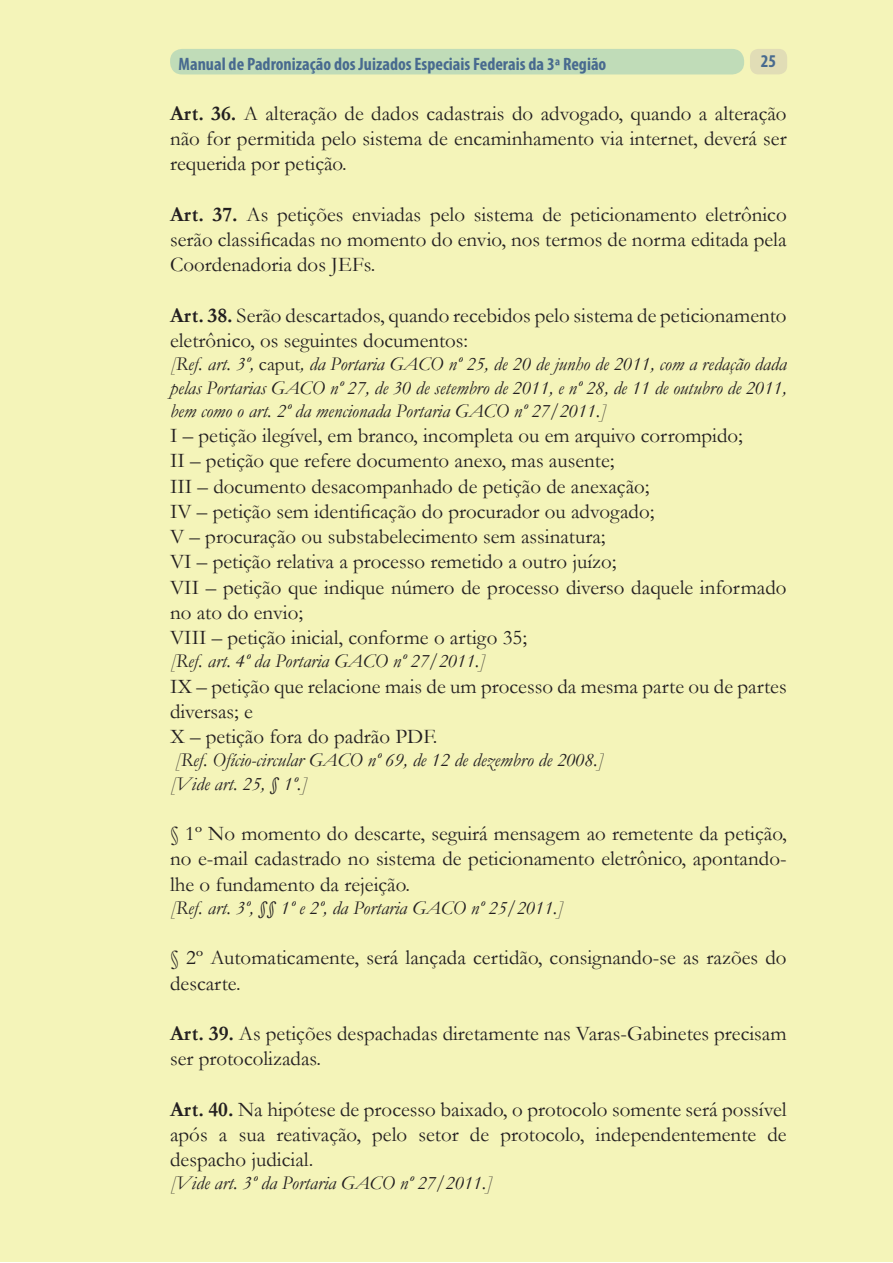
<style>
.page{position:relative;width:893px;height:1263px;background:#fff}
.page>*{position:absolute;margin:0;border:0;box-sizing:border-box;transform-origin:0 0}
.t1{font:21px/25.2px "Garamond";color:#231f20}
.t2{font:italic 19.5px/23.4px "Garamond";color:#231f20;text-align:justify}
.t3{font:700 condensed 18px "Myriad Pro";color:#486a8f}
.s1{font-weight:700}
.s2{font-style:normal}
</style>
<div class="page">
<div style="left:0;top:0;width:892px;height:1261px;background:#f4f4b9"></div>
<div style="left:170px;top:49px;width:574px;height:25px;background:#c0dcb8;border-radius:12px"></div>
<div style="left:750px;top:49px;width:37px;height:25px;background:#e1ddb6;border-radius:9px"></div>
<p class="t3" style="left:179px;top:53px;width:429px">Manual de Padronização dos Juizados Especiais Federais da 3ª Região</p>
<p class="t3" style="left:761px;top:49px;width:17px">25</p>
<p class="t1" style="left:170px;top:100px;width:618px;text-align:justify"><span class="s1">Art. 36.</span> A alteração de dados cadastrais do advogado, quando a alteração não for permitida pelo sistema de encaminhamento via internet, deverá ser requerida por petição.</p>
<p class="t1" style="left:170px;top:201px;width:618px;text-align:justify"><span class="s1">Art. 37.</span> As petições enviadas pelo sistema de peticionamento eletrônico serão classificadas no momento do envio, nos termos de norma editada pela Coordenadoria dos JEFs.</p>
<p class="t1" style="left:170px;top:302px;width:618px"><span class="s1">Art. 38.</span> Serão descartados, quando recebidos pelo sistema de peticionamento eletrônico, os seguintes documentos:</p>
<p class="t2" style="left:170px;top:352px;width:618px">[Ref. art. 3º, <span class="s2">caput</span>, da Portaria GACO nº 25, de 20 de junho de 2011, com a redação dada pelas Portarias GACO nº 27, de 30 de setembro de 2011, e nº 28, de 11 de outubro de 2011, bem como o art. 2º da mencionada Portaria GACO nº 27/2011.]</p>
<p class="t1" style="left:170px;top:422px;width:618px">I – petição ilegível, em branco, incompleta ou em arquivo corrompido;<br>II – petição que refere documento anexo, mas ausente;<br>III – documento desacompanhado de petição de anexação;<br>IV – petição sem identificação do procurador ou advogado;<br>V – procuração ou substabelecimento sem assinatura;<br>VI – petição relativa a processo remetido a outro juízo;<br>VII – petição que indique número de processo diverso daquele informado no ato do envio;<br>VIII – petição inicial, conforme o artigo 35;</p>
<p class="t2" style="left:170px;top:649px;width:317px">[Ref. art. 4º da Portaria GACO nº 27/2011.]</p>
<p class="t1" style="left:170px;top:673px;width:618px">IX – petição que relacione mais de um processo da mesma parte ou de partes diversas; e<br>X – petição fora do padrão PDF.</p>
<p class="t2" style="left:170px;top:748px;width:435px">[Ref. Ofício-circular GACO nº 69, de 12 de dezembro de 2008.] [Vide art. 25, § 1º.]</p>
<p class="t1" style="left:170px;top:820px;width:618px;text-align:justify">§ 1º No momento do descarte, seguirá mensagem ao remetente da petição, no e-mail cadastrado no sistema de peticionamento eletrônico, apontando&shy;lhe o fundamento da rejeição.</p>
<p class="t2" style="left:170px;top:896px;width:395px">[Ref. art. 3º, §§ 1º e 2º, da Portaria GACO nº 25/2011.]</p>
<p class="t1" style="left:170px;top:944px;width:618px">§ 2º Automaticamente, será lançada certidão, consignando-se as razões do descarte.</p>
<p class="t1" style="left:170px;top:1020px;width:618px"><span class="s1">Art. 39.</span> As petições despachadas diretamente nas Varas-Gabinetes precisam ser protocolizadas.</p>
<p class="t1" style="left:170px;top:1096px;width:618px;text-align:justify"><span class="s1">Art. 40.</span> Na hipótese de processo baixado, o protocolo somente será possível após a sua reativação, pelo setor de protocolo, independentemente de despacho judicial.</p>
<p class="t2" style="left:170px;top:1171px;width:324px">[Vide art. 3º da Portaria GACO nº 27/2011.]</p>
</div>
